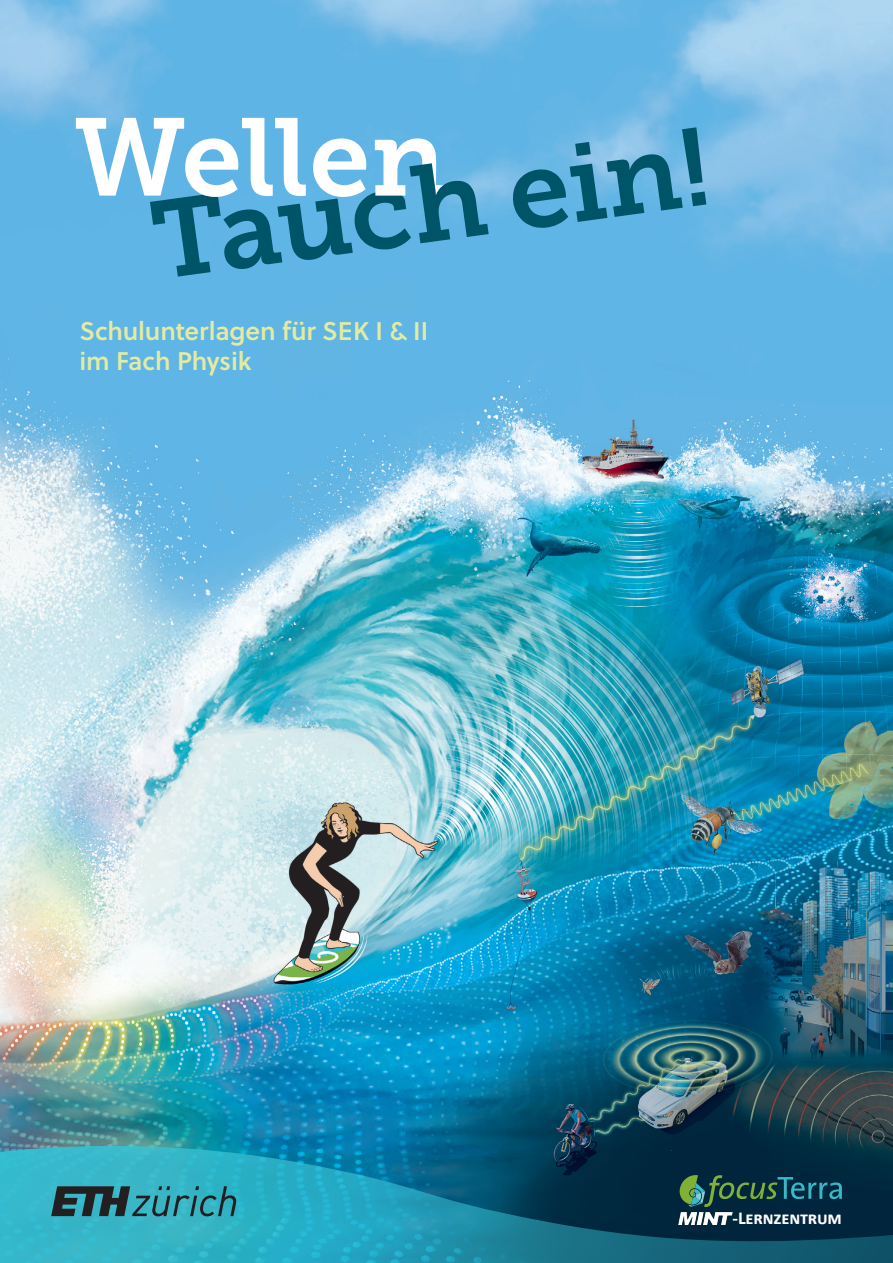
<style>
.page{position:relative;width:893px;height:1263px;background:#fff}
.page>*{position:absolute;margin:0;border:0;box-sizing:border-box;transform-origin:0 0}
.t1{font:109.5px "Museo Slab 700";color:#005468}
.t2{font:109.5px "Museo Slab 700";color:#fff}
.t3{font:25.5px/30px "Soleil Sb";letter-spacing:-.01em;color:#e3eba3}
.t4{font:700 18.3px "Calibri";letter-spacing:-.01em;color:#fff}
</style>
<div class="page">
<img style="left:0;top:0;width:893px;height:1144px">
<svg style="left:0;top:1144px;width:893px;height:119px;background:#18768d"></svg>
<svg style="left:51px;top:1186px;width:185px;height:30px;background:#2e7782"></svg>
<svg style="left:680px;top:1175px;width:162px;height:32px;background:#1c4d4c"></svg>
<img style="left:679px;top:1213px;width:54px;height:11px">
<h1 class="t2" style="left:74px;top:96px;width:374px">Wellen</h1>
<h1 class="t1" style="left:144px;top:181px;width:563px;rotate:-8deg">Tauch ein!</h1>
<p class="t3" style="left:80px;top:317px;width:350px">Schulunterlagen für SEK I &amp; II im Fach Physik</p>
<p class="t4" style="left:733px;top:1205px;width:111px">-Lernzentrum</p>
</div>
